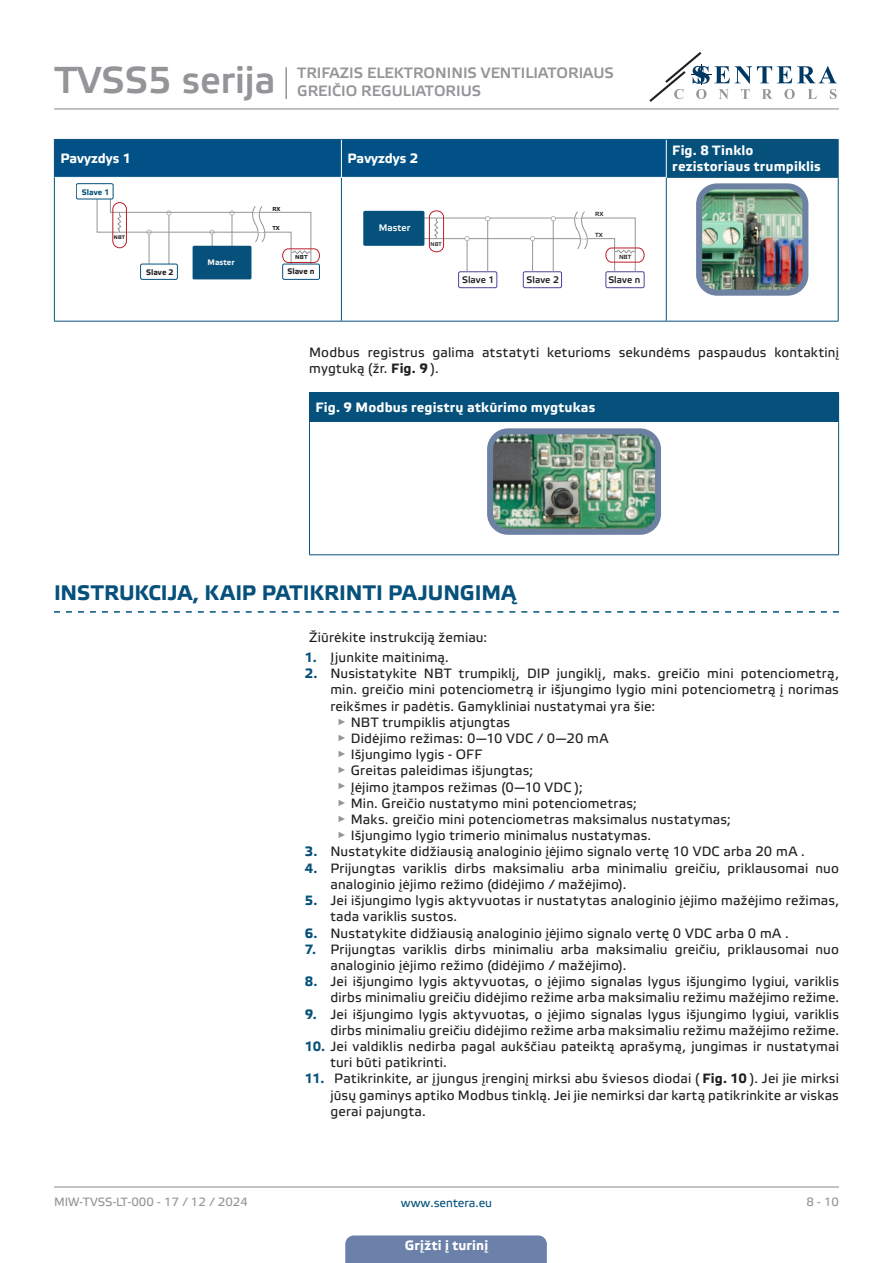
<style>
.page{position:relative;width:893px;height:1263px;background:#fff}
.page>*{position:absolute;margin:0;border:0;box-sizing:border-box;transform-origin:0 0}
.t1{font:37.5px "Etelka Medium Pro";color:#939598}
.t2{font:700 21px "Etelka Text Pro";letter-spacing:-.005em;color:#06517c}
.t3{font:15px/18px "Etelka Medium Pro";color:#939598}
.body{font:13.5px/16.2px "Etelka Text Pro";letter-spacing:.015em;color:#231f20}
.table_text{font:700 13.5px/16.2px "Etelka Text Pro";letter-spacing:.015em;color:#fff}
.Numbering{font:13.5px "Etelka Text Pro";letter-spacing:.015em;color:#231f20}
.head-table{font:700 13.5px "Etelka Text Pro";color:#fff}
.t4{font:12px "Etelka Text Pro";color:#939598}
.t5{font:12px "Etelka Text Pro";color:#06517c}
.t6{font:9.45px "Etelka Medium Pro";color:#231f20}
.t7{font:9.45px "Etelka Medium Pro";color:#fff}
.t8{font:700 7.95px "Etelka Text Pro";color:#231f20}
.t9{font:700 7.95px "Etelka Text Pro";color:#f2f3f4}
.t10{font:700 7.95px "Etelka Text Pro";color:#06517c}
.t11{font:6px "Etelka Medium Pro";color:#231f20}
.t12{font:700 5.7px "Etelka Text Pro";color:#231f20}
.t13{font:5.4px "Etelka Medium Pro";color:#231f20}
.t14{font:700 5.1px "Etelka Text Pro";color:#231f20}
.s1{font-weight:700}
.s2{font-weight:700;color:#06517c}
</style>
<div class="page">
<hr style="left:54px;top:108px;width:785px;height:1px;background:#939598">
<hr style="left:54px;top:1186px;width:785px;height:1px;background:#939598">
<svg style="left:649px;top:52px;width:188px;height:50px"></svg>
<div style="left:345px;top:1235px;width:202px;height:28px;background:#6c81aa"></div>
<svg style="left:54px;top:611px;width:785px;height:2px"></svg>
<div style="left:55px;top:140px;width:611px;height:37px;background:#015186"></div>
<div style="left:666px;top:139px;width:172px;height:38px;background:#06517c"></div>
<hr style="left:54px;top:139px;width:287px;height:1px;background:#06517c">
<hr style="left:54px;top:140px;width:1px;height:37px;background:#06517c">
<hr style="left:341px;top:139px;width:325px;height:1px;background:#06517c">
<hr style="left:666px;top:139px;width:173px;height:1px;background:#06517c">
<hr style="left:838px;top:140px;width:1px;height:37px;background:#06517c">
<hr style="left:54px;top:177px;width:1px;height:144px;background:#06517c">
<hr style="left:341px;top:178px;width:1px;height:143px;background:#06517c">
<hr style="left:666px;top:177px;width:173px;height:1px;background:#06517c">
<hr style="left:666px;top:178px;width:1px;height:143px;background:#06517c">
<hr style="left:838px;top:178px;width:1px;height:143px;background:#06517c">
<hr style="left:54px;top:321px;width:287px;height:1px;background:#06517c">
<hr style="left:341px;top:321px;width:325px;height:1px;background:#06517c">
<hr style="left:666px;top:321px;width:173px;height:1px;background:#06517c">
<hr style="left:341px;top:140px;width:1px;height:37px;background:#fff">
<hr style="left:666px;top:140px;width:1px;height:37px;background:#fff">
<hr style="left:341px;top:177px;width:326px;height:1px;background:#fff">
<div style="left:140px;top:264px;width:38px;height:16px;border:1px solid #06517c;border-radius:2px"></div>
<div style="left:282px;top:264px;width:38px;height:16px;border:1px solid #06517c;border-radius:2px"></div>
<div style="left:193px;top:246px;width:58px;height:33px;background:#06517c;border-radius:2px"></div>
<svg style="left:96px;top:187px;width:224px;height:79px"></svg>
<div style="left:76px;top:184px;width:37px;height:15px;background:#fff;border-radius:2px"></div>
<div style="left:76px;top:183px;width:37px;height:16px;border:1px solid #06517c;border-radius:2px"></div>
<div style="left:523px;top:271px;width:39px;height:17px;border:1px solid #4e439b;border-radius:2px"></div>
<hr style="left:413px;top:238px;width:167px;height:1px;background:#939598">
<hr style="left:419px;top:218px;width:156px;height:1px;background:#939598">
<div style="left:458px;top:271px;width:39px;height:17px;border:1px solid #4e439b;border-radius:2px"></div>
<div style="left:606px;top:271px;width:38px;height:17px;border:1px solid #4e439b;border-radius:2px"></div>
<div style="left:363px;top:211px;width:61px;height:35px;background:#06517c;border-radius:2px"></div>
<svg style="left:429px;top:211px;width:215px;height:61px"></svg>
<img style="left:703px;top:190px;width:98px;height:99px">
<div style="left:696px;top:183px;width:112px;height:113px;border:6px solid #6d81a2;border-radius:18px"></div>
<div style="left:309px;top:393px;width:530px;height:29px;background:#06517c"></div>
<hr style="left:309px;top:392px;width:530px;height:1px;background:#06517c">
<hr style="left:309px;top:422px;width:1px;height:132px;background:#06517c">
<hr style="left:838px;top:422px;width:1px;height:132px;background:#06517c">
<hr style="left:309px;top:554px;width:530px;height:1px;background:#06517c">
<img style="left:494px;top:435px;width:160px;height:93px">
<div style="left:487px;top:428px;width:174px;height:107px;border:6px solid #6d81a2;border-radius:18px"></div>
<hr style="left:285px;top:67px;width:2px;height:32px;background:#939598">
<h1 class="t1" style="left:54px;top:60px;width:223px">TVSS5 serija</h1>
<p class="t3" style="left:297px;top:65px;width:318px">TRIFAZIS ELEKTRONINIS VENTILIATORIAUS<br>GREIČIO REGULIATORIUS</p>
<p class="head-table" style="left:60px;top:151px;width:72px">Pavyzdys 1</p>
<p class="head-table" style="left:347px;top:151px;width:72px">Pavyzdys 2</p>
<p class="table_text" style="left:672px;top:143px;width:150px">Fig. 8 Tinklo rezistoriaus trumpiklis</p>
<p class="t12" style="left:272px;top:205px;width:10px">RX</p>
<p class="t12" style="left:272px;top:225px;width:9px">ТX</p>
<p class="t12" style="left:295px;top:254px;width:14px">NBT</p>
<p class="t10" style="left:82px;top:188px;width:29px">Slave 1</p>
<p class="t11" style="left:595px;top:211px;width:10px">RX</p>
<p class="t11" style="left:595px;top:231px;width:9px">ТX</p>
<p class="t7" style="left:379px;top:223px;width:33px">Master</p>
<p class="t14" style="left:114px;top:235px;width:13px">NBT</p>
<p class="t13" style="left:431px;top:241px;width:13px">NBT</p>
<p class="t11" style="left:619px;top:254px;width:14px">NBT</p>
<p class="t9" style="left:208px;top:258px;width:28px">Master</p>
<p class="t8" style="left:146px;top:267px;width:29px">Slave 2</p>
<p class="t8" style="left:287px;top:267px;width:29px">Slave n</p>
<p class="t6" style="left:462px;top:275px;width:34px">Slave 1</p>
<p class="t6" style="left:527px;top:274px;width:34px">Slave 2</p>
<p class="t6" style="left:608px;top:274px;width:33px">Slave n</p>
<p class="body" style="left:309px;top:345px;width:531px">Modbus registrus galima atstatyti keturioms sekundėms paspaudus kontaktinį mygtuką (žr. <span class="s1">Fig. 9</span> ).</p>
<p class="table_text" style="left:315px;top:400px;width:281px">Fig. 9 Modbus registrų atkūrimo mygtukas</p>
<p class="t2" style="left:54px;top:581px;width:463px">INSTRUKCIJA, KAIP PATIKRINTI PAJUNGIMĄ</p>
<p class="Numbering" style="left:309px;top:630px;width:180px">Žiūrėkite instrukciją žemiau:</p>
<p class="body" style="left:305px;top:650px;width:145px"><span class="s2">1.</span> Įjunkite maitinimą.</p>
<p class="body" style="left:330px;top:666px;width:510px;text-align:justify;text-indent:-26px"><span class="s2">2.</span> Nusistatykite NBT trumpiklį, DIP jungiklį, maks. greičio mini potenciometrą, min. greičio mini potenciometrą ir išjungimo lygio mini potenciometrą į norimas reikšmes ir padėtis. Gamykliniai nustatymai yra šie:</p>
<p class="body" style="left:337px;top:715px;width:174px"><sup>►</sup> NBT trumpiklis atjungtas</p>
<p class="body" style="left:337px;top:731px;width:273px"><sup>►</sup> Didėjimo režimas: 0—10 VDC / 0—20 mA</p>
<p class="body" style="left:337px;top:747px;width:146px"><sup>►</sup> Išjungimo lygis - OFF</p>
<p class="body" style="left:337px;top:763px;width:197px"><sup>►</sup> Greitas paleidimas išjungtas;</p>
<p class="body" style="left:337px;top:780px;width:247px"><sup>►</sup> Įėjimo įtampos režimas (0—10 VDC );</p>
<p class="body" style="left:337px;top:796px;width:301px"><sup>►</sup> Min. Greičio nustatymo mini potenciometras;</p>
<p class="body" style="left:337px;top:812px;width:395px"><sup>►</sup> Maks. greičio mini potenciometras maksimalus nustatymas;</p>
<p class="body" style="left:337px;top:828px;width:315px"><sup>►</sup> Išjungimo lygio trimerio minimalus nustatymas.</p>
<p class="body" style="left:305px;top:844px;width:501px"><span class="s2">3.</span> Nustatykite didžiausią analoginio įėjimo signalo vertę 10 VDC arba 20 mA .</p>
<p class="body" style="left:330px;top:861px;width:510px;text-indent:-26px"><span class="s2">4.</span> Prijungtas variklis dirbs maksimaliu arba minimaliu greičiu, priklausomai nuo analoginio įėjimo režimo (didėjimo / mažėjimo).</p>
<p class="body" style="left:330px;top:893px;width:510px;text-indent:-26px"><span class="s2">5.</span> Jei išjungimo lygis aktyvuotas ir nustatytas analoginio įėjimo mažėjimo režimas, tada variklis sustos.</p>
<p class="body" style="left:305px;top:925px;width:485px"><span class="s2">6.</span> Nustatykite didžiausią analoginio įėjimo signalo vertę 0 VDC arba 0 mA .</p>
<p class="body" style="left:330px;top:942px;width:510px;text-indent:-26px"><span class="s2">7.</span> Prijungtas variklis dirbs minimaliu arba maksimaliu greičiu, priklausomai nuo analoginio įėjimo režimo (didėjimo / mažėjimo).</p>
<p class="body" style="left:305px;top:974px;width:536px;text-align:right"><span class="s2">8.</span> Jei išjungimo lygis aktyvuotas, o įėjimo signalas lygus išjungimo lygiui, variklis dirbs minimaliu greičiu didėjimo režime arba maksimaliu režimu mažėjimo režime.</p>
<p class="body" style="left:305px;top:1006px;width:536px;text-align:right"><span class="s2">9.</span> Jei išjungimo lygis aktyvuotas, o įėjimo signalas lygus išjungimo lygiui, variklis dirbs minimaliu greičiu didėjimo režime arba maksimaliu režimu mažėjimo režime.</p>
<p class="body" style="left:330px;top:1039px;width:510px;text-indent:-26px"><span class="s2">10.</span> Jei valdiklis nedirba pagal aukščiau pateiktą aprašymą, jungimas ir nustatymai turi būti patikrinti.</p>
<p class="body" style="left:330px;top:1071px;width:510px;text-align:justify;text-indent:-26px"><span class="s2">11.</span> Patikrinkite, ar įjungus įrenginį mirksi abu šviesos diodai ( <span class="s1">Fig. 10</span> ). Jei jie mirksi jūsų gaminys aptiko Modbus tinklą. Jei jie nemirksi dar kartą patikrinkite ar viskas gerai pajungta.</p>
<p class="t4" style="left:54px;top:1195px;width:195px">MIW-TVSS-LT-000 - 17 / 12 / 2024</p>
<p class="t5" style="left:401px;top:1196px;width:93px">www.sentera.eu</p>
<p class="t4" style="left:806px;top:1195px;width:34px">8 - 10</p>
<p class="table_text" style="left:405px;top:1238px;width:85px">Grįžti į turinį</p>
</div>
